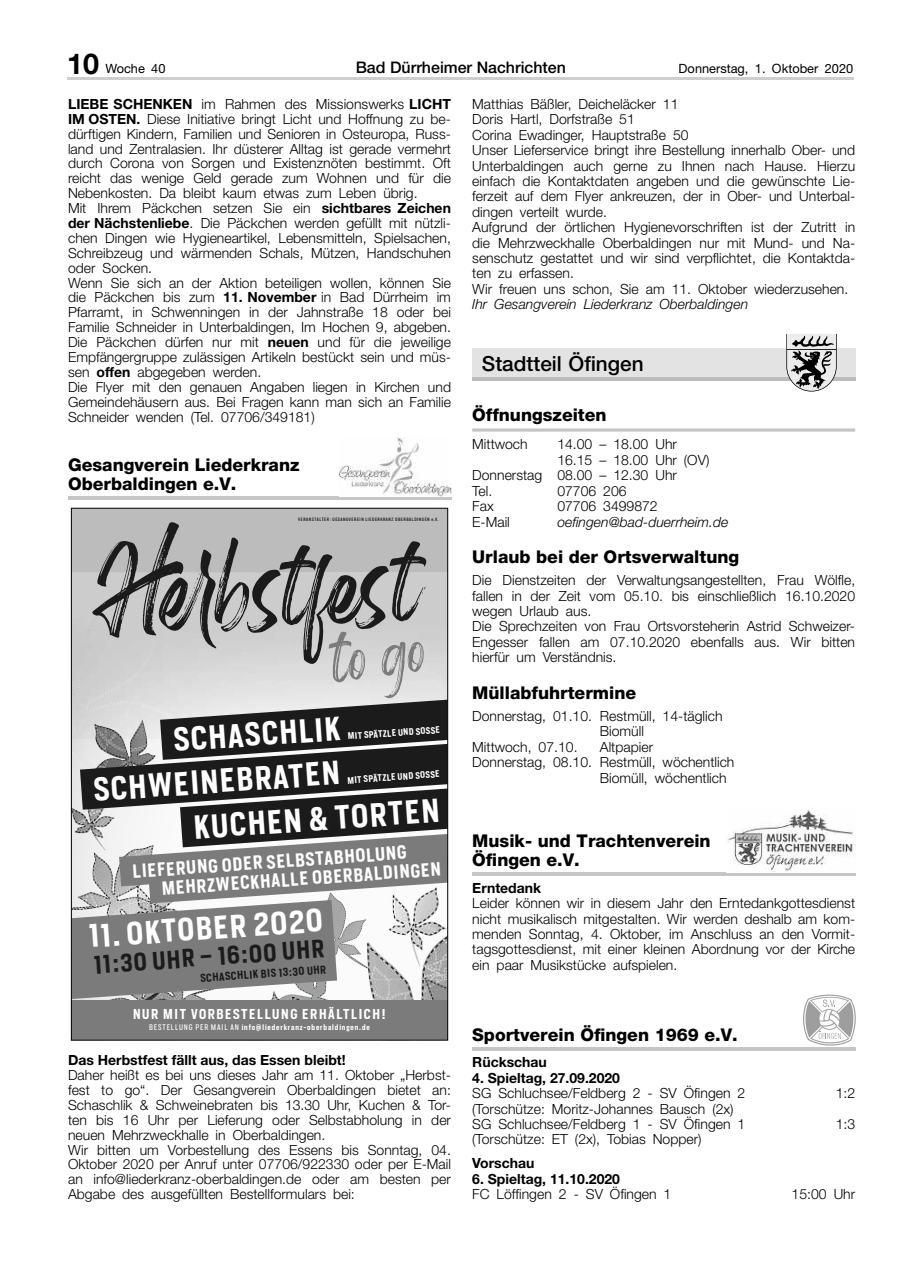
<style>
.page{position:relative;width:902px;height:1280px;background:#fff}
.page>*{position:absolute;margin:0;border:0;box-sizing:border-box;transform-origin:0 0}
.t1{font:98.7px "Birdrockers";color:#1b1b1b}
.t2{font:61.95px "Birdrockers";color:#7b7b7b}
.t3{font:600 31.2px "Heron Sans Cond";color:#fff}
.t4{font:600 30.45px "Heron Sans Cond";color:#fff}
.t5{font:700 28.8px "Helvetica Neue";color:#000}
.t6{font:600 23.85px "Heron Sans Cond";color:#1b1b1b}
.t7{font:500 20.85px "Helvetica Neue";color:#000}
.t8{font:600 17.85px/19px "Heron Sans Cond";color:#fff}
.t9{font:800 17.55px/19.2px "Helvetica Neue";color:#000}
.t10{font:500 15.9px "Helvetica Neue";color:#000}
.t11{font:300 13.95px/14.9px "Helvetica Neue";color:#000}
.t12{font:700 13.95px "Helvetica Neue";color:#000}
.t13{font:italic 300 13.95px "Helvetica Neue";color:#000}
.t14{font:600 13.35px "Heron Sans Cond";letter-spacing:.12em;color:#fff}
.t15{font:12.75px "Helvetica Neue";color:#000}
.t16{font:600 10.8px "Heron Sans Cond";color:#1b1b1b}
.t17{font:600 9px "Heron Sans Cond";color:#fff}
.t18{font:600 7.65px "Heron Sans Cond";letter-spacing:.12em;color:#fff}
.t19{font:500 4.5px "Heron Sans Cond";letter-spacing:.12em;color:#1b1b1b}
.s1{font-weight:700}
.s2{font-weight:400}
</style>
<div class="page">
<hr style="left:67px;top:78px;width:786px;height:2px;background:#cecece">
<hr style="left:68px;top:497px;width:383px;height:3px;background:#c6c6c6">
<img style="left:340px;top:437px;width:111px;height:60px">
<div style="left:71px;top:508px;width:376px;height:64px;background:#bcbcbc"></div>
<img style="left:76px;top:690px;width:36px;height:10px">
<img style="left:112px;top:673px;width:34px;height:23px">
<img style="left:139px;top:656px;width:11px;height:17px">
<div style="left:89px;top:590px;width:70px;height:43px;background:#ccc"></div>
<img style="left:73px;top:650px;width:4px;height:46px">
<img style="left:77px;top:696px;width:70px;height:4px">
<svg style="left:73px;top:700px;width:373px;height:338px;background:#7b7b7b"></svg>
<svg style="left:472px;top:428px;width:383px;height:4px;background:#d0d0d0"></svg>
<div style="left:472px;top:348px;width:383px;height:32px;background:#e3e3e3"></div>
<hr style="left:472px;top:377px;width:383px;height:3px;background:#bcbcbc">
<svg style="left:786px;top:334px;width:50px;height:58px"></svg>
<hr style="left:472px;top:873px;width:383px;height:3px;background:#c6c6c6">
<img style="left:726px;top:808px;width:129px;height:64px">
<svg style="left:803px;top:994px;width:52px;height:52px"></svg>
<hr style="left:472px;top:1047px;width:383px;height:3px;background:#c6c6c6">
<h3 class="t5" style="left:67px;top:45px;width:33px">10</h3>
<p class="t15" style="left:106px;top:61px;width:61px">Woche 40</p>
<p class="t10" style="left:355px;top:58px;width:212px">Bad Dürrheimer Nachrichten</p>
<p class="t15" style="left:678px;top:61px;width:176px">Donnerstag, 1. Oktober 2020</p>
<p class="t11" style="left:68px;top:96px;width:384px"><span class="s1">LIEBE SCHENKEN</span> im Rahmen des Missionswerks <span class="s1">LICHT IM OSTEN.</span> Diese Initiative bringt Licht und Hoffnung zu be&shy;dürftigen Kindern, Familien und Senioren in Osteuropa, Russ&shy;land und Zentralasien. Ihr düsterer Alltag ist gerade vermehrt durch Corona von Sorgen und Existenznöten bestimmt. Oft reicht das wenige Geld gerade zum Wohnen und für die Nebenkosten. Da bleibt kaum etwas zum Leben übrig.<br>Mit Ihrem Päckchen setzen Sie ein <span class="s1">sichtbares Zeichen der Nächstenliebe</span>. Die Päckchen werden gefüllt mit nützli&shy;chen Dingen wie Hygieneartikel, Lebensmitteln, Spielsachen, Schreibzeug und wärmenden Schals, Mützen, Handschuhen oder Socken.<br>Wenn Sie sich an der Aktion beteiligen wollen, können Sie die Päckchen bis zum <span class="s1">11. November</span> in Bad Dürrheim im Pfarramt, in Schwenningen in der Jahnstraße 18 oder bei Familie Schneider in Unterbaldingen, Im Hochen 9, abgeben.<br>Die Päckchen dürfen nur mit <span class="s1">neuen</span> und für die jeweilige Empfängergruppe zulässigen Artikeln bestückt sein und müs&shy;sen <span class="s1">offen</span> abgegeben werden.<br>Die Flyer mit den genauen Angaben liegen in Kirchen und Gemeindehäusern aus. Bei Fragen kann man sich an Familie Schneider wenden (Tel. 07706/349181)</p>
<p class="t9" style="left:68px;top:455px;width:233px">Gesangverein Liederkranz<br>Oberbaldingen e.V.</p>
<h1 class="t1" style="left:91px;top:538px;width:329px;rotate:-2deg">Herbstfest</h1>
<p class="t11" style="left:472px;top:96px;width:384px;line-height:15.5px">Matthias Bäßler, Deicheläcker 11<br>Doris Hartl, Dorfstraße 51<br>Corina Ewadinger, Hauptstraße 50<br>Unser Lieferservice bringt ihre Bestellung innerhalb Ober- und Unterbaldingen auch gerne zu Ihnen nach Hause. Hierzu einfach die Kontaktdaten angeben und die gewünschte Lie&shy;ferzeit auf dem Flyer ankreuzen, der in Ober- und Unterbal&shy;dingen verteilt wurde.<br>Aufgrund der örtlichen Hygienevorschriften ist der Zutritt in die Mehrzweckhalle Oberbaldingen nur mit Mund- und Na&shy;senschutz gestattet und wir sind verpflichtet, die Kontaktda&shy;ten zu erfassen.<br>Wir freuen uns schon, Sie am 11. Oktober wiederzusehen.</p>
<p class="t13" style="left:472px;top:296px;width:277px">Ihr Gesangverein Liederkranz Oberbaldingen</p>
<h3 class="t7" style="left:482px;top:351px;width:163px">Stadtteil Öfingen</h3>
<p class="t9" style="left:472px;top:405px;width:136px">Öffnungszeiten</p>
<p class="t11" style="left:472px;top:437px;width:57px">Mittwoch</p>
<p class="t11" style="left:557px;top:437px;width:121px">14.00 – 18.00 Uhr</p>
<p class="t11" style="left:557px;top:452px;width:153px">16.15 – 18.00 Uhr (OV)</p>
<p class="t11" style="left:472px;top:468px;width:206px">Donnerstag 08.00 – 12.30 Uhr</p>
<p class="t11" style="left:472px;top:483px;width:21px">Tel.</p>
<p class="t11" style="left:557px;top:483px;width:71px">07706 206</p>
<p class="t11" style="left:472px;top:498px;width:23px">Fax</p>
<p class="t11" style="left:557px;top:498px;width:102px">07706 3499872</p>
<p class="t11" style="left:472px;top:514px;width:39px">E-Mail</p>
<p class="t13" style="left:557px;top:513px;width:172px">oefingen@bad-duerrheim.de</p>
<p class="t9" style="left:472px;top:547px;width:268px">Urlaub bei der Ortsverwaltung</p>
<p class="t11" style="left:472px;top:572px;width:384px;line-height:15.5px">Die Dienstzeiten der Verwaltungsangestellten, Frau Wölfle, fallen in der Zeit vom 05.10. bis einschließlich 16.10.2020 wegen Urlaub aus.<br>Die Sprechzeiten von Frau Ortsvorsteherin Astrid Schweizer-Engesser fallen am 07.10.2020 ebenfalls aus. Wir bitten hierfür um Verständnis.</p>
<p class="t9" style="left:472px;top:683px;width:165px">Müllabfuhrtermine</p>
<p class="t11" style="left:472px;top:708px;width:252px">Donnerstag, 01.10. Restmüll, 14-täglich</p>
<p class="t11" style="left:599px;top:724px;width:46px">Biomüll</p>
<p class="t11" style="left:472px;top:739px;width:107px">Mittwoch, 07.10.</p>
<p class="t11" style="left:600px;top:739px;width:55px">Altpapier</p>
<p class="t11" style="left:472px;top:754px;width:264px">Donnerstag, 08.10. Restmüll, wöchentlich</p>
<p class="t11" style="left:599px;top:770px;width:128px">Biomüll, wöchentlich</p>
<p class="t19" style="left:298px;top:517px;width:142px">VERANSTALTER: GESANGVEREIN LIEDERKRANZ OBERBALDINGEN e.V.</p>
<h2 class="t2" style="left:328px;top:624px;width:95px;rotate:-7deg">to go</h2>
<h3 class="t3" style="left:173px;top:720px;width:168px;rotate:-4deg">SCHASCHLIK</h3>
<p class="t17" style="left:347px;top:730px;width:94px;rotate:-4deg">MIT SPÄTZLE UND SOSSE</p>
<h3 class="t3" style="left:93px;top:769px;width:248px;rotate:-4deg">SCHWEINEBRATEN</h3>
<p class="t17" style="left:347px;top:774px;width:94px;rotate:-4deg">MIT SPÄTZLE UND SOSSE</p>
<h3 class="t3" style="left:193px;top:807px;width:247px;rotate:-4deg">KUCHEN &amp; TORTEN</h3>
<p class="t9" style="left:472px;top:831px;width:240px">Musik- und Trachtenverein<br>Öfingen e.V.</p>
<p class="t12" style="left:472px;top:879px;width:70px">Erntedank</p>
<p class="t11" style="left:472px;top:895px;width:384px;line-height:15.5px;text-align:justify">Leider können wir in diesem Jahr den Erntedankgottesdienst nicht musikalisch mitgestalten. Wir werden deshalb am kom&shy;menden Sonntag, 4. Oktober, im Anschluss an den Vormit&shy;tagsgottesdienst, mit einer kleinen Abordnung vor der Kirche ein paar Musikstücke aufspielen.</p>
<p class="t8" style="left:160px;top:860px;width:281px;text-indent:-28px;rotate:-4deg">LIEFERUNG ODER SELBSTABHOLUNG<br>MEHRZWECKHALLE OBERBALDINGEN</p>
<h3 class="t4" style="left:88px;top:916px;width:235px;rotate:-4deg">11. OKTOBER 2020</h3>
<h3 class="t6" style="left:93px;top:949px;width:232px;rotate:-4deg">11:30 UHR – 16:00 UHR</h3>
<p class="t16" style="left:200px;top:971px;width:127px;rotate:-4deg">SCHASCHLIK BIS 13:30 UHR</p>
<p class="t14" style="left:133px;top:1006px;width:254px">NUR MIT VORBESTELLUNG ERHÄLTLICH!</p>
<p class="t18" style="left:149px;top:1022px;width:222px"><span class="s2">BESTELLUNG PER MAIL AN</span> info@liederkranz-oberbaldingen.de</p>
<p class="t12" style="left:68px;top:1051px;width:279px">Das Herbstfest fällt aus, das Essen bleibt!</p>
<p class="t11" style="left:68px;top:1067px;width:384px">Daher heißt es bei uns dieses Jahr am 11. Oktober „Herbst&shy;fest to go“. Der Gesangverein Oberbaldingen bietet an:<br>Schaschlik &amp; Schweinebraten bis 13.30 Uhr, Kuchen &amp; Tor&shy;ten bis 16 Uhr per Lieferung oder Selbstabholung in der neuen Mehrzweckhalle in Oberbaldingen.<br>Wir bitten um Vorbestellung des Essens bis Sonntag, 04.<br>Oktober 2020 per Anruf unter 07706/922330 oder per E-Mail an info@liederkranz-oberbaldingen.de oder am besten per Abgabe des ausgefüllten Bestellformulars bei:</p>
<p class="t9" style="left:472px;top:1025px;width:267px">Sportverein Öfingen 1969 e.V.</p>
<p class="t12" style="left:472px;top:1054px;width:76px">Rückschau</p>
<p class="t12" style="left:472px;top:1069px;width:149px">4. Spieltag, 27.09.2020</p>
<p class="t11" style="left:472px;top:1085px;width:274px">SG Schluchsee/Feldberg 2 - SV Öfingen 2</p>
<p class="t11" style="left:835px;top:1085px;width:21px">1:2</p>
<p class="t11" style="left:472px;top:1100px;width:274px;line-height:15.5px">(Torschütze: Moritz-Johannes Bausch (2x)<br>SG Schluchsee/Feldberg 1 - SV Öfingen 1</p>
<p class="t11" style="left:835px;top:1116px;width:21px">1:3</p>
<p class="t11" style="left:472px;top:1132px;width:231px">(Torschütze: ET (2x), Tobias Nopper)</p>
<p class="t12" style="left:472px;top:1155px;width:64px">Vorschau</p>
<p class="t12" style="left:472px;top:1170px;width:149px">6. Spieltag, 11.10.2020</p>
<p class="t11" style="left:472px;top:1186px;width:201px">FC Löffingen 2 - SV Öfingen 1</p>
<p class="t11" style="left:791px;top:1186px;width:65px">15:00 Uhr</p>
</div>
